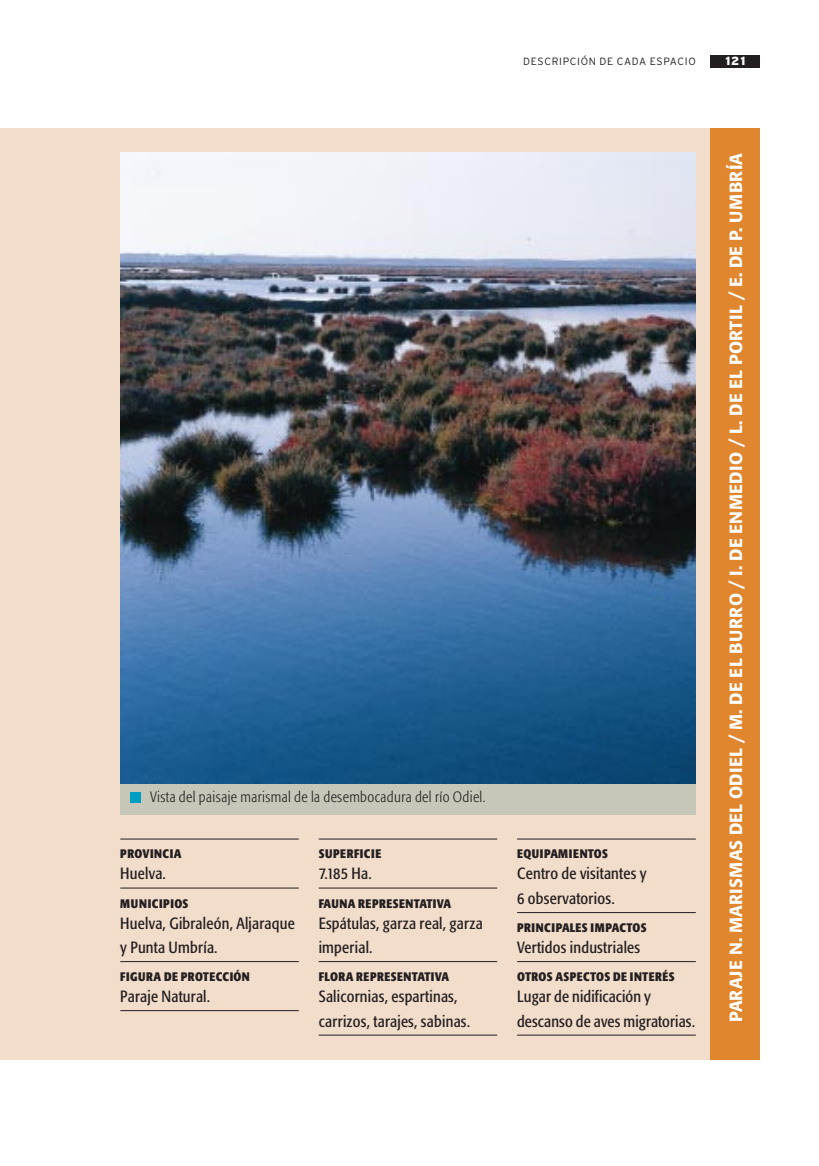
<style>
.page{position:relative;width:819px;height:1166px;background:#fff}
.page>*{position:absolute;margin:0;border:0;box-sizing:border-box;transform-origin:0 0}
.t1{font:500 17.5px "Formata";letter-spacing:.015em;color:#fff}
.t2{font:condensed 16.1px/24.5px "Formata";letter-spacing:.015em;color:#231f20}
.t3{font:300 condensed 14.88px "Formata";letter-spacing:.03em;color:#231f20}
.t4{font:700 condensed 12.25px "Formata";letter-spacing:.035em;color:#231f20}
.t5{font:700 condensed 12.25px "Formata";letter-spacing:.055em;color:#231f20}
.t6{font:900 11.9px "Interstate";color:#fff}
.t7{font:300 10.5px "Interstate";letter-spacing:.065em;color:#231f20}
</style>
<div class="page">
<div style="left:711px;top:55px;width:49px;height:12px;background:#231f20"></div>
<div style="left:1px;top:128px;width:710px;height:931px;background:#f2dcca"></div>
<div style="left:711px;top:128px;width:49px;height:931px;background:#e0862e"></div>
<hr style="left:0;top:128px;width:1px;height:931px;background:#f2dcca">
<hr style="left:120px;top:838px;width:179px;height:1px;background:#231f20">
<hr style="left:120px;top:887px;width:179px;height:1px;background:#231f20">
<hr style="left:120px;top:961px;width:179px;height:1px;background:#231f20">
<hr style="left:120px;top:1010px;width:179px;height:1px;background:#231f20">
<hr style="left:319px;top:838px;width:178px;height:1px;background:#231f20">
<hr style="left:319px;top:887px;width:178px;height:1px;background:#231f20">
<hr style="left:319px;top:961px;width:178px;height:1px;background:#231f20">
<hr style="left:319px;top:1034px;width:178px;height:1px;background:#231f20">
<hr style="left:517px;top:838px;width:179px;height:1px;background:#231f20">
<hr style="left:517px;top:912px;width:179px;height:1px;background:#231f20">
<hr style="left:517px;top:961px;width:179px;height:1px;background:#231f20">
<hr style="left:517px;top:1034px;width:179px;height:1px;background:#231f20">
<div style="left:120px;top:765px;width:576px;height:49px;background:#c7c7b9"></div>
<img style="left:120px;top:153px;width:576px;height:630px">
<div style="left:130px;top:792px;width:11px;height:10px;background:#009ec2"></div>
<p class="t7" style="left:523px;top:57px;width:174px">DESCRIPCIÓN DE CADA ESPACIO</p>
<p class="t6" style="left:726px;top:56px;width:21px">121</p>
<p class="t3" style="left:150px;top:791px;width:337px">Vista del paisaje marismal de la desembocadura del río Odiel.</p>
<p class="t4" style="left:120px;top:849px;width:63px">PROVINCIA</p>
<p class="t2" style="left:120px;top:862px;width:47px">Huelva.</p>
<p class="t5" style="left:120px;top:898px;width:70px">MUNICIPIOS</p>
<p class="t2" style="left:120px;top:911px;width:176px">Huelva, Gibraleón, Aljaraque y Punta Umbría.</p>
<p class="t4" style="left:120px;top:971px;width:131px">FIGURA DE PROTECCIÓN</p>
<p class="t2" style="left:120px;top:985px;width:91px">Paraje Natural.</p>
<p class="t4" style="left:319px;top:849px;width:64px">SUPERFICIE</p>
<p class="t2" style="left:319px;top:862px;width:55px">7.185 Ha.</p>
<p class="t4" style="left:319px;top:898px;width:134px">FAUNA REPRESENTATIVA</p>
<p class="t2" style="left:319px;top:911px;width:166px">Espátulas, garza real, garza imperial.</p>
<p class="t4" style="left:319px;top:971px;width:132px">FLORA REPRESENTATIVA</p>
<p class="t2" style="left:319px;top:985px;width:153px">Salicornias, espartinas, carrizos, tarajes, sabinas.</p>
<p class="t4" style="left:517px;top:849px;width:92px">EQUIPAMIENTOS</p>
<p class="t2" style="left:517px;top:862px;width:131px">Centro de visitantes y<br>6 observatorios.</p>
<p class="t4" style="left:517px;top:922px;width:131px">PRINCIPALES IMPACTOS</p>
<p class="t2" style="left:517px;top:936px;width:125px">Vertidos industriales</p>
<p class="t4" style="left:517px;top:971px;width:159px">OTROS ASPECTOS DE INTERÉS</p>
<p class="t2" style="left:517px;top:985px;width:179px">Lugar de nidificación y descanso de aves migratorias.</p>
<p class="t1" style="left:728px;top:1022px;width:870px;rotate:-90deg">PARAJE N. MARISMAS DEL ODIEL / M. DE EL BURRO / I. DE ENMEDIO / L. DE EL PORTIL / E. DE P. UMBRÍA</p>
</div>
